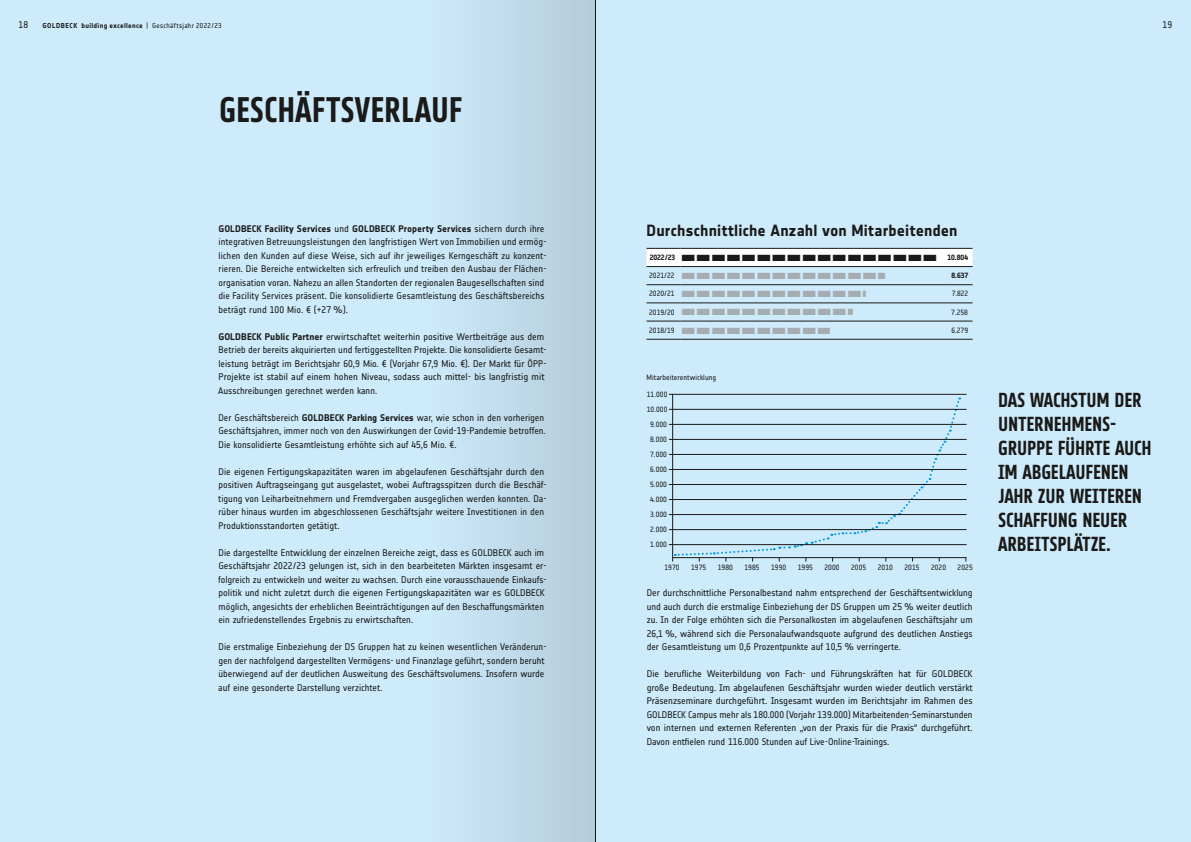
<style>
.page{position:relative;width:1191px;height:842px;background:#ceebfc}
.page>*{position:absolute;margin:0;border:0;box-sizing:border-box;transform-origin:0 0}
.t1{font:35px "Goldbeck Headline";color:#1a1a18}
.t2{font:20px/24px "Goldbeck Headline";letter-spacing:-.01em;color:#1a1a18}
.t3{font:700 16px "Goldbeck";letter-spacing:.01em;color:#1a1a18}
.t4{font:9.5px/13.5px "Goldbeck";color:#1a1a18}
.t5{font:7.5px/15px "Goldbeck";letter-spacing:.01em;color:#1a1a18}
.t6{font:700 7.5px "Goldbeck";color:#1a1a18}
.t7{font:700 7px "Goldbeck";letter-spacing:.045em;color:#1a1a18}
.s1{font-weight:400}
.s2{font-weight:700}
.s3{color:#a5adb2}
</style>
<div class="page">
<hr style="left:646px;top:303px;width:34px;height:1px;background:#1a1a18">
<hr style="left:680px;top:303px;width:267px;height:1px;background:#1a1a18">
<svg style="left:947px;top:303px;width:25px;height:1px"></svg>
<hr style="left:646px;top:321px;width:34px;height:1px;background:#1a1a18">
<hr style="left:680px;top:321px;width:267px;height:1px;background:#1a1a18">
<svg style="left:947px;top:321px;width:25px;height:1px"></svg>
<hr style="left:646px;top:285px;width:34px;height:1px;background:#1a1a18">
<hr style="left:680px;top:285px;width:267px;height:1px;background:#1a1a18">
<svg style="left:947px;top:285px;width:25px;height:1px"></svg>
<hr style="left:646px;top:339px;width:34px;height:1px;background:#1a1a18">
<hr style="left:680px;top:339px;width:267px;height:1px;background:#1a1a18">
<svg style="left:947px;top:339px;width:25px;height:1px"></svg>
<svg style="left:646px;top:248px;width:326px;height:19px;background:#e8e8e8"></svg>
<svg style="left:669px;top:394px;width:297px;height:167px"></svg>
<hr style="left:595px;top:0;width:1px;height:842px;background:#1a1a18">
<div style="left:425px;top:0;width:170px;height:842px;background:linear-gradient(to right,#ceebfc,#b3ccda)"></div>
<p class="t4" style="left:19px;top:18px;width:11px">18</p>
<p class="t4" style="left:1162px;top:18px;width:11px">19</p>
<p class="t7" style="left:43px;top:22px;width:181px">GOLDBECK building excellence <span class="s1">| Geschäftsjahr 2022/23</span></p>
<h1 class="t1" style="left:219px;top:87px;width:245px">GESCHÄFTSVERLAUF</h1>
<p class="t4" style="left:218px;top:221px;width:330px"><span class="s2">GOLDBECK Facility Services</span> und <span class="s2">GOLDBECK Property Services</span> sichern durch ihre integrativen Betreuungsleistungen den langfristigen Wert von Immobilien und ermög&shy;lichen den Kunden auf diese Weise, sich auf ihr jeweiliges Kerngeschäft zu konzent&shy;rieren. Die Bereiche entwickelten sich erfreulich und treiben den Ausbau der Flächen&shy;organisation voran. Nahezu an allen Standorten der regionalen Baugesellschaften sind die Facility Services präsent. Die konsolidierte Gesamtleistung des Geschäftsbereichs beträgt rund 100 Mio. € (+27 %).</p>
<p class="t4" style="left:218px;top:329px;width:330px"><span class="s2">GOLDBECK Public Partner</span> erwirtschaftet weiterhin positive Wertbeiträge aus dem Betrieb der bereits akquirierten und fertiggestellten Projekte. Die konsolidierte Gesamt&shy;leistung beträgt im Berichtsjahr 60,9 Mio. € (Vorjahr 67,9 Mio. €). Der Markt für ÖPP-Projekte ist stabil auf einem hohen Niveau, sodass auch mittel- bis langfristig mit Ausschreibungen gerechnet werden kann.</p>
<p class="t4" style="left:218px;top:410px;width:329px">Der Geschäftsbereich <span class="s2">GOLDBECK Parking Services</span> war, wie schon in den vorherigen<br>Geschäftsjahren, immer noch von den Auswirkungen der Covid-19-Pandemie betroffen.<br>Die konsolidierte Gesamtleistung erhöhte sich auf 45,6 Mio. €.</p>
<p class="t4" style="left:218px;top:464px;width:330px">Die eigenen Fertigungskapazitäten waren im abgelaufenen Geschäftsjahr durch den positiven Auftragseingang gut ausgelastet, wobei Auftragsspitzen durch die Beschäf&shy;tigung von Leiharbeitnehmern und Fremdvergaben ausgeglichen werden konnten. Da&shy;rüber hinaus wurden im abgeschlossenen Geschäftsjahr weitere Investitionen in den Produktionsstandorten getätigt.</p>
<p class="t4" style="left:218px;top:545px;width:330px">Die dargestellte Entwicklung der einzelnen Bereiche zeigt, dass es GOLDBECK auch im Geschäftsjahr 2022/23 gelungen ist, sich in den bearbeiteten Märkten insgesamt er&shy;folgreich zu entwickeln und weiter zu wachsen. Durch eine vorausschauende Einkaufs&shy;politik und nicht zuletzt durch die eigenen Fertigungskapazitäten war es GOLDBECK möglich, angesichts der erheblichen Beeinträchtigungen auf den Beschaffungsmärkten ein zufriedenstellendes Ergebnis zu erwirtschaften.</p>
<p class="t4" style="left:218px;top:640px;width:330px">Die erstmalige Einbeziehung der DS Gruppen hat zu keinen wesentlichen Veränderun&shy;gen der nachfolgend dargestellten Vermögens- und Finanzlage geführt, sondern beruht überwiegend auf der deutlichen Ausweitung des Geschäftsvolumens. Insofern wurde auf eine gesonderte Darstellung verzichtet.</p>
<h3 class="t3" style="left:646px;top:221px;width:313px">Durchschnittliche Anzahl von Mitarbeitenden</h3>
<p class="t6" style="left:649px;top:253px;width:320px">2022/23 ■ ■ ■ ■ ■ ■ ■ ■ ■ ■ ■ ■ ■ ■ ■ ■ ■ 10.804</p>
<p class="t5" style="left:649px;top:268px;width:238px">2021/22 <span class="s3">■</span> <span class="s3">■</span> <span class="s3">■</span> <span class="s3">■</span> <span class="s3">■</span> <span class="s3">■</span> <span class="s3">■</span> <span class="s3">■</span> <span class="s3">■</span> <span class="s3">■</span> <span class="s3">■</span> <span class="s3">■</span> <span class="s3">■</span> <span class="s3">■</span></p>
<p class="t6" style="left:951px;top:271px;width:18px">8.637</p>
<p class="t5" style="left:649px;top:286px;width:218px">2020/21 <span class="s3">■</span> <span class="s3">■</span> <span class="s3">■</span> <span class="s3">■</span> <span class="s3">■</span> <span class="s3">■</span> <span class="s3">■</span> <span class="s3">■</span> <span class="s3">■</span> <span class="s3">■</span> <span class="s3">■</span> <span class="s3">■</span> <span class="s3">■</span></p>
<p class="t5" style="left:951px;top:286px;width:18px">7.822</p>
<p class="t5" style="left:649px;top:304px;width:205px">2019/20 <span class="s3">■</span> <span class="s3">■</span> <span class="s3">■</span> <span class="s3">■</span> <span class="s3">■</span> <span class="s3">■</span> <span class="s3">■</span> <span class="s3">■</span> <span class="s3">■</span> <span class="s3">■</span> <span class="s3">■</span> <span class="s3">■</span></p>
<p class="t5" style="left:951px;top:304px;width:18px">7.258</p>
<p class="t5" style="left:649px;top:322px;width:183px">2018/19 <span class="s3">■</span> <span class="s3">■</span> <span class="s3">■</span> <span class="s3">■</span> <span class="s3">■</span> <span class="s3">■</span> <span class="s3">■</span> <span class="s3">■</span> <span class="s3">■</span> <span class="s3">■</span></p>
<p class="t5" style="left:951px;top:322px;width:18px">6.279</p>
<p class="t5" style="left:646px;top:369px;width:71px">Mitarbeiterentwicklung</p>
<p class="t5" style="left:646px;top:387px;width:22px">11.000</p>
<p class="t5" style="left:646px;top:402px;width:22px">10.000</p>
<p class="t5" style="left:650px;top:417px;width:18px">9.000</p>
<p class="t5" style="left:650px;top:432px;width:18px">8.000</p>
<p class="t5" style="left:650px;top:447px;width:18px">7.000</p>
<p class="t5" style="left:650px;top:462px;width:18px">6.000</p>
<p class="t5" style="left:650px;top:477px;width:18px">5.000</p>
<p class="t5" style="left:650px;top:492px;width:18px">4.000<br>3.000</p>
<p class="t5" style="left:650px;top:522px;width:18px">2.000<br>1.000</p>
<p class="t5" style="left:664px;top:559px;width:17px">1970</p>
<p class="t5" style="left:691px;top:559px;width:17px">1975</p>
<p class="t5" style="left:718px;top:559px;width:17px">1980</p>
<p class="t5" style="left:744px;top:559px;width:17px">1985</p>
<p class="t5" style="left:771px;top:559px;width:17px">1990</p>
<p class="t5" style="left:797px;top:559px;width:17px">1995</p>
<p class="t5" style="left:824px;top:560px;width:17px">2000</p>
<p class="t5" style="left:851px;top:559px;width:17px">2005</p>
<p class="t5" style="left:877px;top:559px;width:17px">2010</p>
<p class="t5" style="left:904px;top:559px;width:17px">2015</p>
<p class="t5" style="left:931px;top:559px;width:17px">2020</p>
<p class="t5" style="left:957px;top:559px;width:17px">2025</p>
<p class="t4" style="left:647px;top:586px;width:327px;text-align:justify">Der durchschnittliche Personalbestand nahm entsprechend der Geschäftsentwicklung und auch durch die erstmalige Einbeziehung der DS Gruppen um 25 % weiter deutlich zu. In der Folge erhöhten sich die Personalkosten im abgelaufenen Geschäftsjahr um 26,1 %, während sich die Personalaufwandsquote aufgrund des deutlichen Anstiegs der Gesamtleistung um 0,6 Prozentpunkte auf 10,5 % verringerte.</p>
<p class="t4" style="left:647px;top:667px;width:327px;text-align:justify">Die berufliche Weiterbildung von Fach- und Führungskräften hat für GOLDBECK große Bedeutung. Im abgelaufenen Geschäftsjahr wurden wieder deutlich verstärkt Präsenzseminare durchgeführt. Insgesamt wurden im Berichtsjahr im Rahmen des GOLDBECK Campus mehr als 180.000 (Vorjahr 139.000) Mitarbeitenden-Seminarstunden von internen und externen Referenten „von der Praxis für die Praxis“ durchgeführt.<br>Davon entfielen rund 116.000 Stunden auf Live-Online-Trainings.</p>
<h2 class="t2" style="left:998px;top:387px;width:155px">DAS WACHSTUM DER<br>UNTERNEHMENS-<br>GRUPPE FÜHRTE AUCH<br>IM ABGELAUFENEN<br>JAHR ZUR WEITEREN<br>SCHAFFUNG NEUER<br>ARBEITSPLÄTZE.</h2>
</div>
